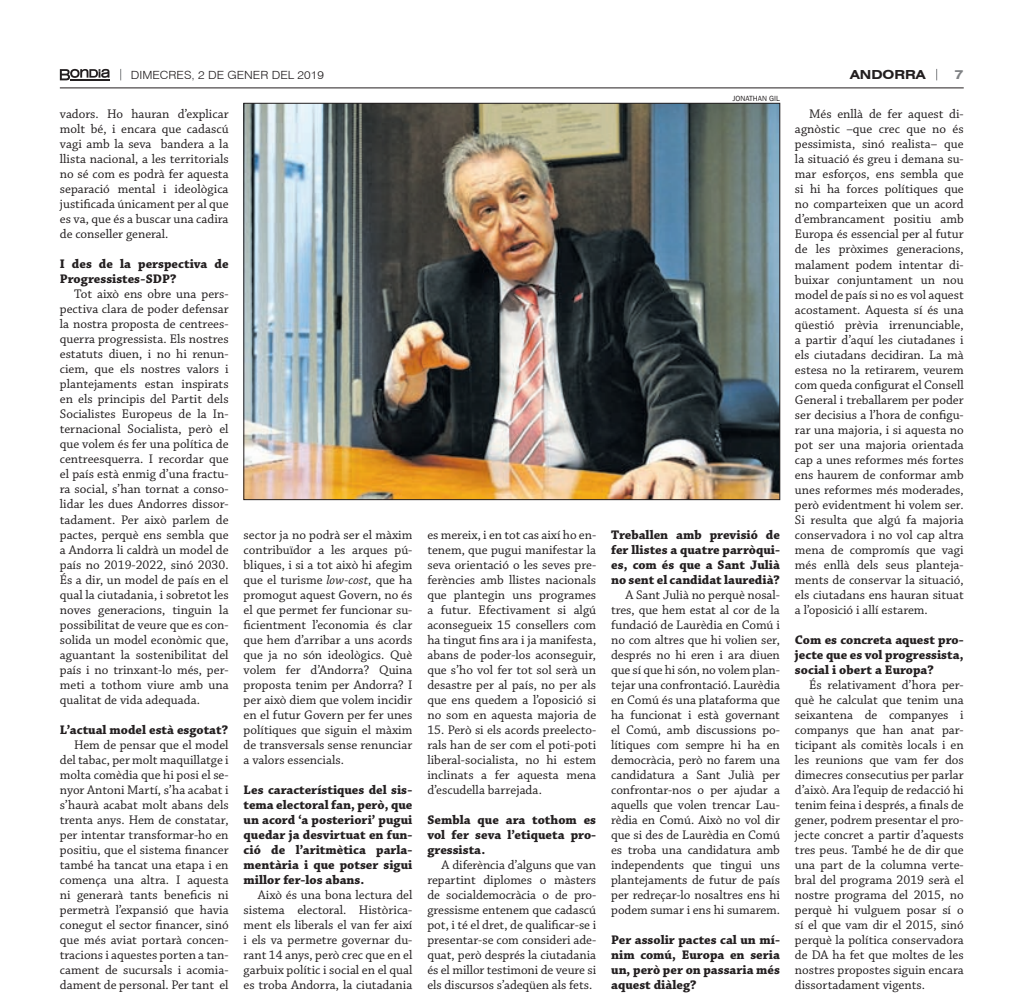
<style>
.page{position:relative;width:1024px;height:1002px;background:#fff}
.page>*{position:absolute;margin:0;border:0;box-sizing:border-box;transform-origin:0 0}
.t1{font:13.12px/15px "Chaparral Pro";color:#231f20;text-align:justify}
.t2{font:700 13.12px/15px "Chaparral Pro";color:#231f20;text-align:justify}
.t3{font:700 expanded 12.5px "Swiss 721 BT";color:#231f20}
.t4{font:700 expanded 12.5px "Swiss 721 BT";color:#808285}
.t5{font:300 11.25px "Swiss 721 BT";color:#231f20;scale:1.1 1}
.t6{font:7.5px "Franklin Gothic LT";color:#231f20}
.s1{font-style:italic}
</style>
<div class="page">
<hr style="left:60px;top:88px;width:903px;height:1px;background:#231f20">
<svg style="left:60px;top:69px;width:49px;height:11px"></svg>
<img style="left:246px;top:105px;width:532px;height:392px">
<p class="t5" style="left:131px;top:68px;width:177px">DIMECRES, 2 DE GENER DEL 2019</p>
<p class="t3" style="left:850px;top:67px;width:77px">ANDORRA</p>
<p class="t4" style="left:954px;top:67px;width:11px">7</p>
<p class="t1" style="left:60px;top:107px;width:170px">vadors. Ho hauran d’explicar molt bé, i encara que cadascú vagi amb la seva bandera a la llista nacional, a les territorials no sé com es podrà fer aquesta separació mental i ideològica justificada únicament per al que es va, que és a buscar una cadira de conseller general.</p>
<p class="t2" style="left:60px;top:257px;width:170px">I des de la perspectiva de<br>Progressistes-SDP?</p>
<p class="t1" style="left:60px;top:287px;width:170px;text-indent:14px">Tot això ens obre una pers&shy;pectiva clara de poder defensar la nostra proposta de centrees&shy;querra progressista. Els nostres estatuts diuen, i no hi renun&shy;ciem, que els nostres valors i plantejaments estan inspirats en els principis del Partit dels Socialistes Europeus de la In&shy;ternacional Socialista, però el que volem és fer una política de centreesquerra. I recordar que el país està enmig d’una fractu&shy;ra social, s’han tornat a conso&shy;lidar les dues Andorres dissor&shy;tadament. Per això parlem de pactes, perquè ens sembla que a Andorra li caldrà un model de país no 2019-2022, sinó 2030.<br>És a dir, un model de país en el qual la ciutadania, i sobretot les noves generacions, tinguin la possibilitat de veure que es con&shy;solida un model econòmic que, aguantant la sostenibilitat del país i no trinxant-lo més, per&shy;meti a tothom viure amb una qualitat de vida adequada.</p>
<p class="t2" style="left:60px;top:722px;width:170px">L’actual model està esgotat?</p>
<p class="t1" style="left:60px;top:737px;width:170px;text-indent:14px">Hem de pensar que el model del tabac, per molt maquillatge i molta comèdia que hi posi el se&shy;nyor Antoni Martí, s’ha acabat i s’haurà acabat molt abans dels trenta anys. Hem de constatar, per intentar transformar-ho en positiu, que el sistema financer també ha tancat una etapa i en comença una altra. I aquesta ni generarà tants beneficis ni permetrà l’expansió que havia conegut el sector financer, sinó que més aviat portarà concen&shy;tracions i aquestes porten a tan&shy;cament de sucursals i acomia&shy;dament de personal. Per tant el</p>
<p class="t6" style="left:732px;top:94px;width:49px">JONATHAN GIL</p>
<p class="t1" style="left:795px;top:107px;width:170px;text-indent:14px">Més enllà de fer aquest di&shy;agnòstic –que crec que no és pessimista, sinó realista– que la situació és greu i demana su&shy;mar esforços, ens sembla que si hi ha forces polítiques que no comparteixen que un acord d’embrancament positiu amb Europa és essencial per al futur de les pròximes generacions, malament podem intentar di&shy;buixar conjuntament un nou model de país si no es vol aquest acostament. Aquesta sí és una qüestió prèvia irrenunciable, a partir d’aquí les ciutadanes i els ciutadans decidiran. La mà estesa no la retirarem, veurem com queda configurat el Consell General i treballarem per poder ser decisius a l’hora de configu&shy;rar una majoria, i si aquesta no pot ser una majoria orientada cap a unes reformes més fortes ens haurem de conformar amb unes reformes més moderades, però evidentment hi volem ser.<br>Si resulta que algú fa majoria conservadora i no vol cap altra mena de compromís que vagi més enllà dels seus planteja&shy;ments de conservar la situació, els ciutadans ens hauran situat a l’oposició i allí estarem.</p>
<p class="t2" style="left:795px;top:632px;width:170px">Com es concreta aquest pro&shy;jecte que es vol progressista, social i obert a Europa?</p>
<p class="t1" style="left:795px;top:677px;width:170px;text-indent:14px">És relativament d’hora per&shy;què he calculat que tenim una seixantena de companyes i companys que han anat par&shy;ticipant als comitès locals i en les reunions que vam fer dos dimecres consecutius per parlar d’això. Ara l’equip de redacció hi tenim feina i després, a finals de gener, podrem presentar el pro&shy;jecte concret a partir d’aquests tres peus. També he de dir que una part de la columna verte&shy;bral del programa 2019 serà el nostre programa del 2015, no perquè hi vulguem posar sí o sí el que vam dir el 2015, sinó perquè la política conservadora de DA ha fet que moltes de les nostres propostes siguin encara dissortadament vigents.</p>
<p class="t1" style="left:244px;top:527px;width:170px">sector ja no podrà ser el màxim contribuïdor a les arques pú&shy;bliques, i si a tot això hi afegim que el turisme <span class="s1">low-cost</span>, que ha promogut aquest Govern, no és el que permet fer funcionar su&shy;ficientment l’economia és clar que hem d’arribar a uns acords que ja no són ideològics. Què volem fer d’Andorra? Quina proposta tenim per Andorra? I per això diem que volem incidir en el futur Govern per fer unes polítiques que siguin el màxim de transversals sense renunciar a valors essencials.</p>
<p class="t2" style="left:244px;top:782px;width:170px">Les característiques del sis&shy;tema electoral fan, però, que un acord ‘a posteriori’ pugui quedar ja desvirtuat en fun&shy;ció de l’aritmètica parla&shy;mentària i que potser sigui millor fer-los abans.</p>
<p class="t1" style="left:244px;top:887px;width:170px;text-indent:14px">Això és una bona lectura del sistema electoral. Històrica&shy;ment els liberals el van fer així i els va permetre governar du&shy;rant 14 anys, però crec que en el garbuix polític i social en el qual es troba Andorra, la ciutadania</p>
<p class="t1" style="left:427px;top:527px;width:170px">es mereix, i en tot cas així ho en&shy;tenem, que pugui manifestar la seva orientació o les seves pre&shy;ferències amb llistes nacionals que plantegin uns programes a futur. Efectivament si algú aconsegueix 15 consellers com ha tingut fins ara i ja manifesta, abans de poder-los aconseguir, que s’ho vol fer tot sol serà un desastre per al país, no per als que ens quedem a l’oposició si no som en aquesta majoria de</p>
<p class="t1" style="left:427px;top:722px;width:170px">15. Però si els acords preelecto&shy;rals han de ser com el poti-poti liberal-socialista, no hi estem inclinats a fer aquesta mena d’escudella barrejada.</p>
<p class="t2" style="left:427px;top:812px;width:170px">Sembla que ara tothom es vol fer seva l’etiqueta pro&shy;gressista.</p>
<p class="t1" style="left:427px;top:857px;width:170px;text-indent:14px">A diferència d’alguns que van repartint diplomes o màsters de socialdemocràcia o de pro&shy;gressisme entenem que cadascú pot, i té el dret, de qualificar-se i presentar-se com consideri ade&shy;quat, però després la ciutadania és el millor testimoni de veure si els discursos s’adeqüen als fets.</p>
<p class="t2" style="left:611px;top:527px;width:170px">Treballen amb previsió de fer llistes a quatre parròqui&shy;es, com és que a Sant Julià no sent el candidat lauredià?</p>
<p class="t1" style="left:611px;top:587px;width:170px;text-indent:14px">A Sant Julià no perquè nosal&shy;tres, que hem estat al cor de la fundació de Laurèdia en Comú i no com altres que hi volien ser, després no hi eren i ara diuen que sí que hi són, no volem plan&shy;tejar una confrontació. Laurèdia en Comú és una plataforma que ha funcionat i està governant el Comú, amb discussions po&shy;lítiques com sempre hi ha en democràcia, però no farem una candidatura a Sant Julià per confrontar-nos o per ajudar a aquells que volen trencar Lau&shy;rèdia en Comú. Això no vol dir que si des de Laurèdia en Comú es troba una candidatura amb independents que tingui uns plantejaments de futur de país per redreçar-lo nosaltres ens hi podem sumar i ens hi sumarem.</p>
<p class="t2" style="left:611px;top:932px;width:170px">Per assolir pactes cal un mí&shy;nim comú, Europa en seria un, però per on passaria més aquest diàleg?</p>
</div>
